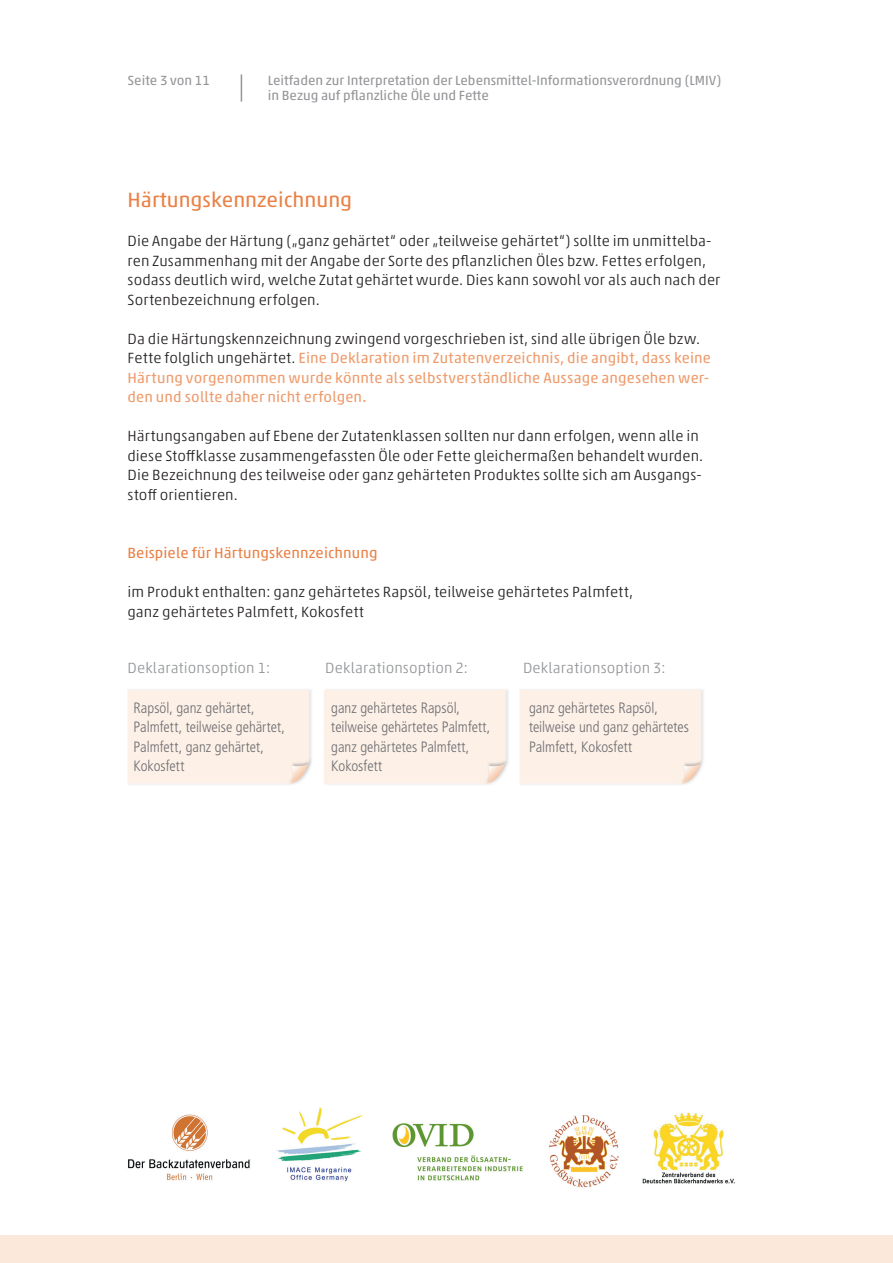
<style>
.page{position:relative;width:893px;height:1263px;background:#fff}
.page>*{position:absolute;margin:0;border:0;box-sizing:border-box;transform-origin:0 0}
.t1{font:21px "Akko Pro";color:#ea8146}
.t2{font:300 15px/19.5px "Akko Pro";letter-spacing:.01em;color:#231f20}
.t3{font:300 condensed 15px/19.5px "Frutiger";color:#6c6d70}
.t4{font:15px/19.5px "Akko Rounded Pro";letter-spacing:.01em;color:#ef9c6d;text-align:justify}
.t5{font:300 15px "Akko Pro";letter-spacing:.01em;color:#939598}
.t6{font:15px "Akko Pro";letter-spacing:.01em;color:#ea8146}
.t7{font:13.5px/15px "Akko Pro";color:#939598}
.s1{font-family:"Akko Pro";font-weight:300;color:#231f20}
</style>
<div class="page">
<img style="left:128px;top:1107px;width:607px;height:81px">
<svg style="left:241px;top:74px;width:1px;height:28px"></svg>
<div style="left:0;top:1236px;width:893px;height:27px;background:#fce8da"></div>
<img style="left:287px;top:758px;width:25px;height:26px">
<div style="left:128px;top:690px;width:181px;height:93px;background:#fdf0e7"></div>
<img style="left:484px;top:758px;width:24px;height:26px">
<div style="left:324px;top:690px;width:181px;height:93px;background:#fdf0e7"></div>
<img style="left:679px;top:758px;width:25px;height:26px">
<div style="left:519px;top:690px;width:182px;height:93px;background:#fdf0e7"></div>
<p class="t7" style="left:128px;top:72px;width:84px">Seite 3 von 11</p>
<p class="t7" style="left:268px;top:72px;width:455px">Leitfaden zur Interpretation der Lebensmittel-Informationsverordnung (LMIV) in Bezug auf pflanzliche Öle und Fette</p>
<h1 class="t1" style="left:128px;top:187px;width:226px">Härtungskennzeichnung</h1>
<p class="t2" style="left:128px;top:231px;width:594px">Die Angabe der Härtung („ganz gehärtet“ oder „teilweise gehärtet“) sollte im unmittelba&shy;ren Zusammenhang mit der Angabe der Sorte des pflanzlichen Öles bzw. Fettes erfolgen, sodass deutlich wird, welche Zutat gehärtet wurde. Dies kann sowohl vor als auch nach der Sortenbezeichnung erfolgen.</p>
<p class="t2" style="left:128px;top:329px;width:574px">Da die Härtungskennzeichnung zwingend vorgeschrieben ist, sind alle übrigen Öle bzw.</p>
<p class="t4" style="left:128px;top:348px;width:585px"><span class="s1">Fette folglich ungehärtet.</span> Eine Deklaration im Zutatenverzeichnis, die angibt, dass keine Härtung vorgenommen wurde könnte als selbstverständliche Aussage angesehen wer&shy;den und sollte daher nicht erfolgen.</p>
<p class="t2" style="left:128px;top:426px;width:577px">Härtungsangaben auf Ebene der Zutatenklassen sollten nur dann erfolgen, wenn alle in diese Stoffklasse zusammengefassten Öle oder Fette gleichermaßen behandelt wurden.<br>Die Bezeichnung des teilweise oder ganz gehärteten Produktes sollte sich am Ausgangs&shy;stoff orientieren.</p>
<p class="t6" style="left:128px;top:544px;width:252px">Beispiele für Härtungskennzeichnung</p>
<p class="t2" style="left:128px;top:582px;width:507px">im Produkt enthalten: ganz gehärtetes Rapsöl, teilweise gehärtetes Palmfett, ganz gehärtetes Palmfett, Kokosfett</p>
<p class="t5" style="left:128px;top:659px;width:144px">Deklarationsoption 1:</p>
<p class="t5" style="left:325px;top:659px;width:144px">Deklarationsoption 2:</p>
<p class="t5" style="left:523px;top:659px;width:144px">Deklarationsoption 3:</p>
<p class="t3" style="left:134px;top:698px;width:153px">Rapsöl, ganz gehärtet,<br>Palmfett, teilweise gehärtet,<br>Palmfett, ganz gehärtet,<br>Kokosfett</p>
<p class="t3" style="left:331px;top:698px;width:161px">ganz gehärtetes Rapsöl, teilweise gehärtetes Palmfett, ganz gehärtetes Palmfett,<br>Kokosfett</p>
<p class="t3" style="left:529px;top:698px;width:161px">ganz gehärtetes Rapsöl, teilweise und ganz gehärtetes<br>Palmfett, Kokosfett</p>
</div>
